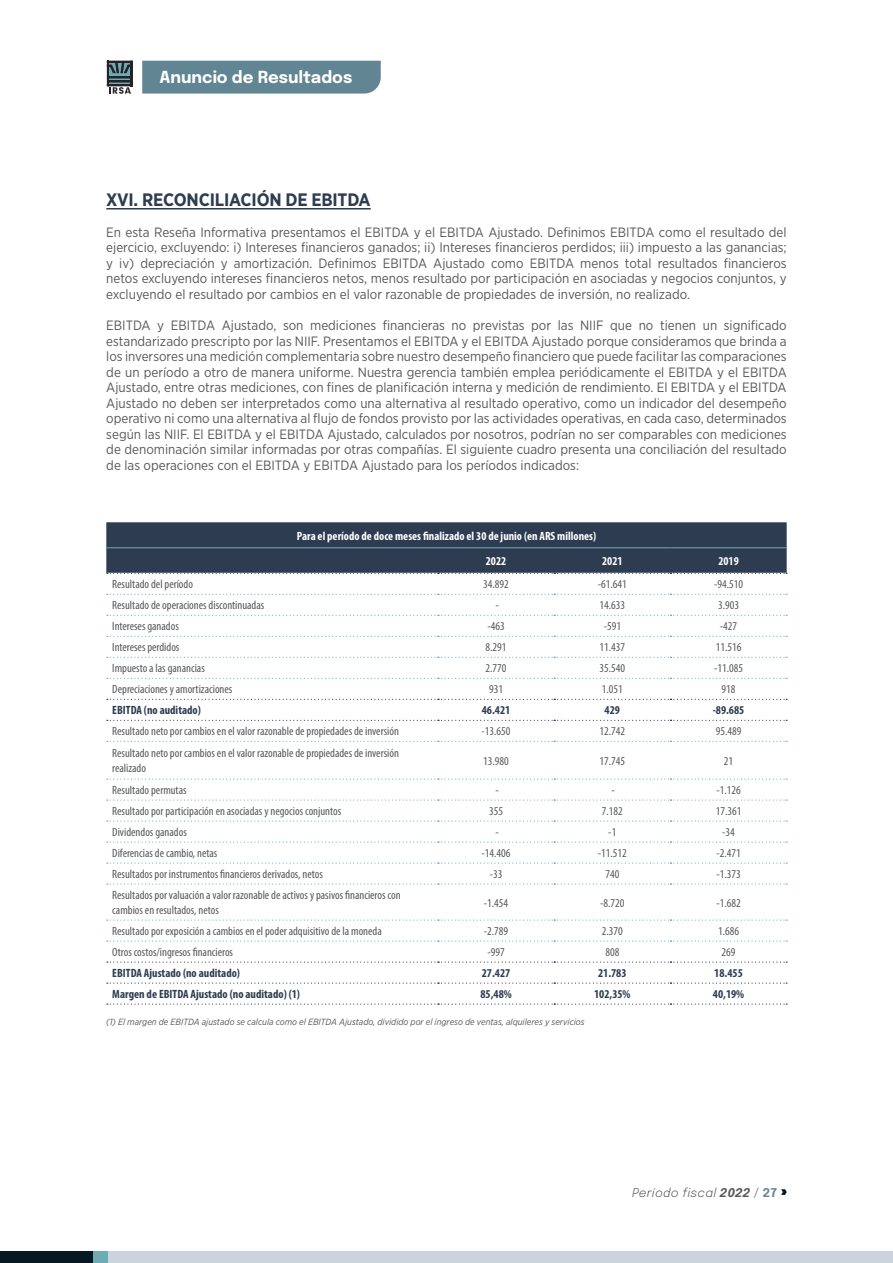
<style>
.page{position:relative;width:893px;height:1263px;background:#fff}
.page>*{position:absolute;margin:0;border:0;box-sizing:border-box;transform-origin:0 0}
.t1{font:700 18px "Gotham Narrow";letter-spacing:-.01em;color:#2d3c50}
.t2{font:700 16.5px "Epilogue";color:#fff}
.Estilo_de_párrafo_4{font:13.5px/15.5px "Gotham Narrow";color:#57585a;text-align:justify}
.t3{font:condensed 12px/15px "Myriad Pro";color:#57585a}
.t4{font:700 condensed 12px "Myriad Pro";color:#2d3c50}
.t5{font:700 condensed 12px "Myriad Pro";color:#fff}
.t6{font:italic 12px "Epilogue";letter-spacing:.025em;color:#57585a}
.llamada{font:italic 9px "Gotham Narrow";color:#57585a}
.s1{font-weight:700}
.s2{font-style:normal}
.s3{font-weight:700;font-style:normal;color:#628593}
</style>
<div class="page">
<div style="left:0;top:1252px;width:891px;height:11px;background:#061821"></div>
<svg style="left:781px;top:1189px;width:6px;height:6px"></svg>
<div style="left:107px;top:61px;width:26px;height:2px;border:1px solid #262227"></div>
<svg style="left:107px;top:62px;width:26px;height:32px"></svg>
<div style="left:142px;top:61px;width:239px;height:33px;background:#628593"></div>
<div style="left:109px;top:1252px;width:784px;height:11px;background:#cbd4dd"></div>
<div style="left:93px;top:1252px;width:15px;height:11px;background:#6fabb2"></div>
<hr style="left:106px;top:208px;width:265px;height:1px;background:#2d3c50">
<svg style="left:106px;top:593px;width:681px;height:411px"></svg>
<svg style="left:106px;top:522px;width:681px;height:52px;background:#324155"></svg>
<svg style="left:107px;top:699px;width:680px;height:1px"></svg>
<svg style="left:107px;top:720px;width:680px;height:1px"></svg>
<svg style="left:107px;top:961px;width:680px;height:2px"></svg>
<svg style="left:107px;top:982px;width:680px;height:2px"></svg>
<svg style="left:107px;top:1003px;width:680px;height:2px"></svg>
<svg style="left:107px;top:594px;width:680px;height:1px"></svg>
<svg style="left:107px;top:615px;width:680px;height:1px"></svg>
<svg style="left:107px;top:636px;width:680px;height:1px"></svg>
<svg style="left:107px;top:657px;width:680px;height:1px"></svg>
<svg style="left:107px;top:678px;width:680px;height:1px"></svg>
<svg style="left:107px;top:741px;width:680px;height:1px"></svg>
<svg style="left:107px;top:778px;width:680px;height:2px"></svg>
<svg style="left:107px;top:799px;width:680px;height:2px"></svg>
<svg style="left:107px;top:820px;width:680px;height:2px"></svg>
<svg style="left:107px;top:841px;width:680px;height:2px"></svg>
<svg style="left:107px;top:862px;width:680px;height:2px"></svg>
<svg style="left:107px;top:883px;width:680px;height:2px"></svg>
<svg style="left:107px;top:919px;width:680px;height:2px"></svg>
<svg style="left:107px;top:940px;width:680px;height:2px"></svg>
<hr style="left:106px;top:547px;width:332px;height:1px;background:#6fabb2">
<hr style="left:438px;top:547px;width:116px;height:1px;background:#6fabb2">
<hr style="left:554px;top:547px;width:116px;height:1px;background:#6fabb2">
<hr style="left:670px;top:547px;width:117px;height:1px;background:#6fabb2">
<p class="t2" style="left:159px;top:66px;width:194px">Anuncio de Resultados</p>
<p class="t1" style="left:106px;top:188px;width:266px">XVI. RECONCILIACIÓN DE EBITDA</p>
<p class="Estilo_de_párrafo_4" style="left:106px;top:224px;width:682px">En esta Reseña Informativa presentamos el EBITDA y el EBITDA Ajustado. Definimos EBITDA como el resultado del ejercicio, excluyendo: i) Intereses financieros ganados; ii) Intereses financieros perdidos; iii) impuesto a las ganancias; y iv) depreciación y amortización. Definimos EBITDA Ajustado como EBITDA menos total resultados financieros netos excluyendo intereses financieros netos, menos resultado por participación en asociadas y negocios conjuntos, y excluyendo el resultado por cambios en el valor razonable de propiedades de inversión, no realizado.</p>
<p class="Estilo_de_párrafo_4" style="left:106px;top:317px;width:682px">EBITDA y EBITDA Ajustado, son mediciones financieras no previstas por las NIIF que no tienen un significado estandarizado prescripto por las NIIF. Presentamos el EBITDA y el EBITDA Ajustado porque consideramos que brinda a los inversores una medición complementaria sobre nuestro desempeño financiero que puede facilitar las comparaciones de un período a otro de manera uniforme. Nuestra gerencia también emplea periódicamente el EBITDA y el EBITDA Ajustado, entre otras mediciones, con fines de planificación interna y medición de rendimiento. El EBITDA y el EBITDA Ajustado no deben ser interpretados como una alternativa al resultado operativo, como un indicador del desempeño operativo ni como una alternativa al flujo de fondos provisto por las actividades operativas, en cada caso, determinados según las NIIF. El EBITDA y el EBITDA Ajustado, calculados por nosotros, podrían no ser comparables con mediciones de denominación similar informadas por otras compañías. El siguiente cuadro presenta una conciliación del resultado de las operaciones con el EBITDA y EBITDA Ajustado para los períodos indicados:</p>
<p class="t5" style="left:297px;top:528px;width:301px">Para el período de doce meses finalizado el 30 de junio (en ARS millones)</p>
<p class="t5" style="left:486px;top:553px;width:22px">2022</p>
<p class="t5" style="left:602px;top:553px;width:22px">2021</p>
<p class="t5" style="left:718px;top:553px;width:22px">2019</p>
<p class="t3" style="left:112px;top:577px;width:82px">Resultado del período</p>
<p class="t3" style="left:483px;top:577px;width:27px">34.892</p>
<p class="t3" style="left:598px;top:577px;width:31px">-61.641</p>
<p class="t3" style="left:714px;top:577px;width:31px">-94.510</p>
<p class="t3" style="left:112px;top:598px;width:154px">Resultado de operaciones discontinuadas</p>
<p class="t3" style="left:495px;top:598px;width:5px">-</p>
<p class="t3" style="left:599px;top:598px;width:27px">14.633</p>
<p class="t3" style="left:718px;top:598px;width:22px">3.903</p>
<p class="t3" style="left:112px;top:619px;width:68px">Intereses ganados</p>
<p class="t3" style="left:487px;top:619px;width:19px">-463</p>
<p class="t3" style="left:604px;top:619px;width:19px">-591</p>
<p class="t3" style="left:720px;top:619px;width:19px">-427</p>
<p class="t3" style="left:112px;top:640px;width:69px">Intereses perdidos</p>
<p class="t3" style="left:486px;top:640px;width:22px">8.291</p>
<p class="t3" style="left:599px;top:640px;width:27px">11.437</p>
<p class="t3" style="left:716px;top:640px;width:27px">11.516</p>
<p class="t3" style="left:112px;top:661px;width:94px">Impuesto a las ganancias</p>
<p class="t3" style="left:486px;top:661px;width:22px">2.770</p>
<p class="t3" style="left:599px;top:661px;width:27px">35.540</p>
<p class="t3" style="left:714px;top:661px;width:31px">-11.085</p>
<p class="t3" style="left:112px;top:682px;width:122px">Depreciaciones y amortizaciones</p>
<p class="t3" style="left:489px;top:682px;width:15px">931</p>
<p class="t3" style="left:602px;top:682px;width:22px">1.051</p>
<p class="t3" style="left:722px;top:682px;width:15px">918</p>
<p class="t4" style="left:112px;top:703px;width:90px">EBITDA (no auditado)</p>
<p class="t4" style="left:482px;top:703px;width:30px">46.421</p>
<p class="t4" style="left:605px;top:703px;width:17px">429</p>
<p class="t4" style="left:713px;top:703px;width:33px">-89.685</p>
<p class="t3" style="left:112px;top:724px;width:288px">Resultado neto por cambios en el valor razonable de propiedades de inversión</p>
<p class="t3" style="left:482px;top:724px;width:31px">-13.650</p>
<p class="t3" style="left:599px;top:724px;width:27px">12.742</p>
<p class="t3" style="left:716px;top:724px;width:27px">95.489</p>
<p class="t3" style="left:112px;top:746px;width:288px">Resultado neto por cambios en el valor razonable de propiedades de inversión realizado</p>
<p class="t3" style="left:483px;top:753px;width:27px">13.980</p>
<p class="t3" style="left:599px;top:753px;width:27px">17.745</p>
<p class="t3" style="left:724px;top:753px;width:11px">21</p>
<p class="t3" style="left:112px;top:782px;width:76px">Resultado permutas</p>
<p class="t3" style="left:495px;top:782px;width:5px">-</p>
<p class="t3" style="left:612px;top:782px;width:5px">-</p>
<p class="t3" style="left:716px;top:782px;width:26px">-1.126</p>
<p class="t3" style="left:112px;top:803px;width:230px">Resultado por participación en asociadas y negocios conjuntos</p>
<p class="t3" style="left:489px;top:803px;width:15px">355</p>
<p class="t3" style="left:602px;top:803px;width:22px">7.182</p>
<p class="t3" style="left:716px;top:803px;width:27px">17.361</p>
<p class="t3" style="left:112px;top:824px;width:76px">Dividendos ganados</p>
<p class="t3" style="left:495px;top:824px;width:5px">-</p>
<p class="t3" style="left:608px;top:824px;width:10px">-1</p>
<p class="t3" style="left:722px;top:824px;width:14px">-34</p>
<p class="t3" style="left:112px;top:845px;width:107px">Diferencias de cambio, netas</p>
<p class="t3" style="left:482px;top:845px;width:31px">-14.406</p>
<p class="t3" style="left:598px;top:845px;width:31px">-11.512</p>
<p class="t3" style="left:716px;top:845px;width:26px">-2.471</p>
<p class="t3" style="left:112px;top:866px;width:212px">Resultados por instrumentos financieros derivados, netos</p>
<p class="t3" style="left:490px;top:866px;width:14px">-33</p>
<p class="t3" style="left:605px;top:866px;width:15px">740</p>
<p class="t3" style="left:716px;top:866px;width:26px">-1.373</p>
<p class="t3" style="left:112px;top:887px;width:290px">Resultados por valuación a valor razonable de activos y pasivos financieros con cambios en resultados, netos</p>
<p class="t3" style="left:484px;top:895px;width:26px">-1.454</p>
<p class="t3" style="left:600px;top:895px;width:26px">-8.720</p>
<p class="t3" style="left:716px;top:895px;width:26px">-1.682</p>
<p class="t3" style="left:112px;top:923px;width:271px">Resultado por exposición a cambios en el poder adquisitivo de la moneda</p>
<p class="t3" style="left:484px;top:923px;width:26px">-2.789</p>
<p class="t3" style="left:602px;top:923px;width:22px">2.370</p>
<p class="t3" style="left:718px;top:923px;width:22px">1.686</p>
<p class="t3" style="left:112px;top:944px;width:122px">Otros costos/ingresos financieros</p>
<p class="t3" style="left:487px;top:944px;width:19px">-997</p>
<p class="t3" style="left:605px;top:944px;width:15px">808</p>
<p class="t3" style="left:722px;top:944px;width:15px">269</p>
<p class="t4" style="left:112px;top:965px;width:129px">EBITDA Ajustado (no auditado)</p>
<p class="t4" style="left:482px;top:965px;width:30px">27.427</p>
<p class="t4" style="left:598px;top:965px;width:30px">21.783</p>
<p class="t4" style="left:714px;top:965px;width:30px">18.455</p>
<p class="t4" style="left:112px;top:986px;width:189px">Margen de EBITDA Ajustado (no auditado) (1)</p>
<p class="t4" style="left:480px;top:986px;width:33px">85,48%</p>
<p class="t4" style="left:594px;top:986px;width:38px">102,35%</p>
<p class="t4" style="left:713px;top:986px;width:33px">40,19%</p>
<p class="llamada" style="left:106px;top:1016px;width:480px">(1) El margen de EBITDA ajustado se calcula como el EBITDA Ajustado, dividido por el ingreso de ventas, alquileres y servicios</p>
<p class="t6" style="left:632px;top:1184px;width:146px">Período fiscal <span class="s1">2022</span> <span class="s2">/</span> <span class="s3">27</span></p>
</div>
